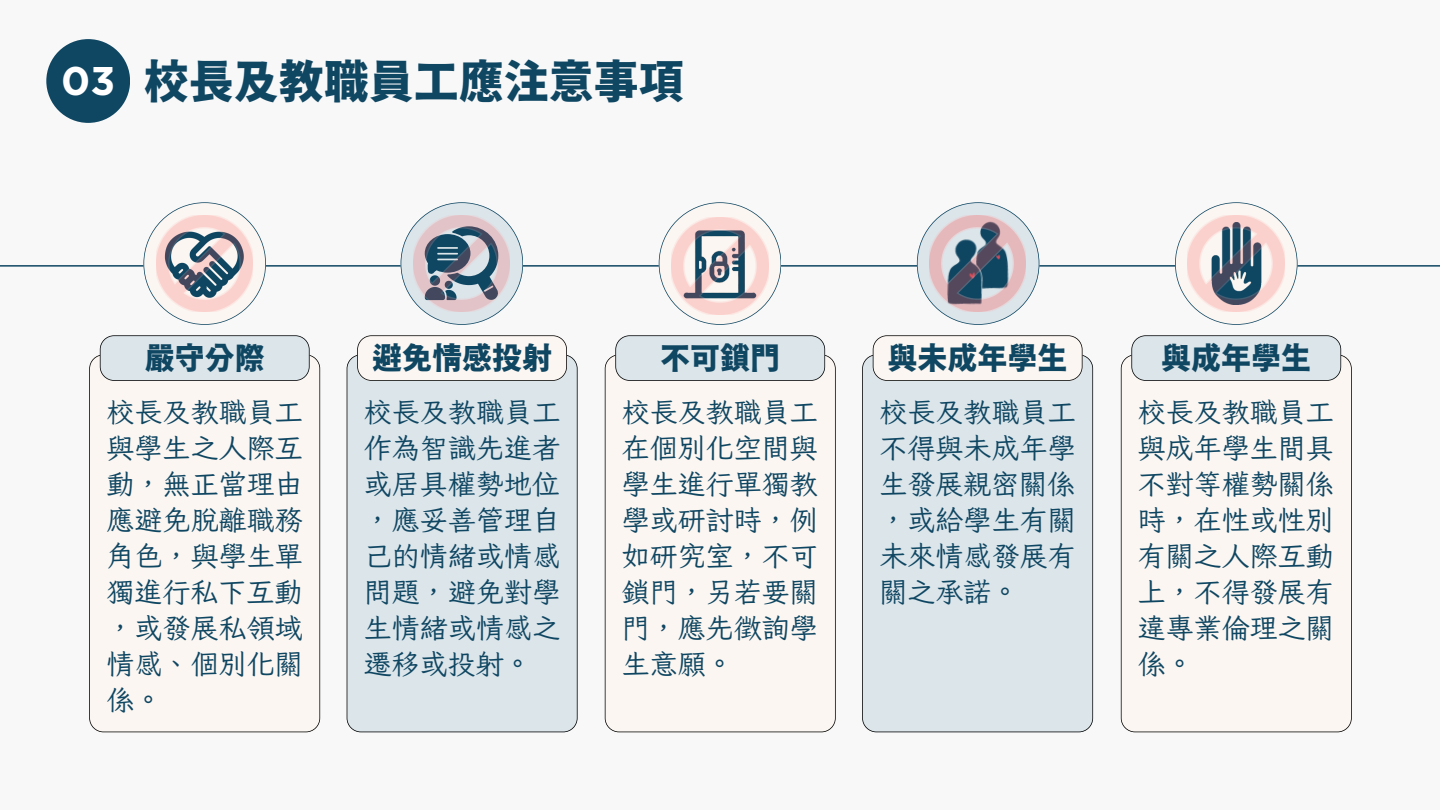
<style>
.page{position:relative;width:1440px;height:810px;background:#f8f8f8}
.page>*{position:absolute;margin:0;border:0;box-sizing:border-box;transform-origin:0 0}
.t1{font:45px "Gen Seki Gothic TW H";color:#0f4662}
.t2{font:700 40px "Gotham";color:#fff}
.t3{font:30px "Gen Seki Gothic TW H";color:#0f4662}
.t4{font:28px/36px "Iansui 094";color:#0f4662;text-align:justify}
</style>
<div class="page">
<hr style="left:0;top:265px;width:1440px;height:2px;background:#0f4662">
<svg style="left:143px;top:202px;width:123px;height:123px"></svg>
<svg style="left:659px;top:202px;width:122px;height:123px"></svg>
<svg style="left:917px;top:202px;width:122px;height:123px"></svg>
<svg style="left:1175px;top:202px;width:122px;height:123px"></svg>
<svg style="left:89px;top:354px;width:231px;height:378px"></svg>
<svg style="left:100px;top:335px;width:210px;height:46px;background:#d3dce1"></svg>
<div style="left:46px;top:39px;width:84px;height:84px;background:#0f4662;border-radius:50%"></div>
<img style="left:156px;top:215px;width:97px;height:97px">
<div style="left:347px;top:355px;width:231px;height:377px;background:#dbe5ea"></div>
<svg style="left:357px;top:335px;width:210px;height:46px"></svg>
<svg style="left:401px;top:202px;width:122px;height:123px"></svg>
<svg style="left:605px;top:354px;width:231px;height:378px"></svg>
<svg style="left:615px;top:335px;width:210px;height:46px;background:#d3dce1"></svg>
<div style="left:862px;top:354px;width:231px;height:378px;background:#dbe5ea"></div>
<svg style="left:873px;top:335px;width:210px;height:46px"></svg>
<img style="left:672px;top:217px;width:96px;height:97px">
<svg style="left:1121px;top:354px;width:231px;height:378px"></svg>
<svg style="left:1131px;top:335px;width:210px;height:46px;background:#d3dce1"></svg>
<img style="left:929px;top:215px;width:97px;height:97px">
<img style="left:413px;top:215px;width:97px;height:97px">
<img style="left:1188px;top:215px;width:97px;height:97px">
<p class="t2" style="left:61px;top:57px;width:56px">03</p>
<h1 class="t1" style="left:144px;top:58px;width:541px">校長及教職員工應注意事項</h1>
<p class="t3" style="left:145px;top:343px;width:121px">嚴守分際</p>
<p class="t4" style="left:106px;top:394px;width:198px">校長及教職員工與學生之人際互動，無正當理由應避免脫離職務角色，與學生單獨進行私下互動</p>
<p class="t4" style="left:106px;top:610px;width:198px">，或發展私領域情感、個別化關係。</p>
<p class="t3" style="left:372px;top:343px;width:181px">避免情感投射</p>
<p class="t4" style="left:364px;top:394px;width:198px">校長及教職員工作為智識先進者或居具權勢地位</p>
<p class="t4" style="left:364px;top:502px;width:198px;text-align:left">，應妥善管理自己的情緒或情感問題，避免對學生情緒或情感之遷移或投射。</p>
<p class="t3" style="left:660px;top:343px;width:121px">不可鎖門</p>
<h2 class="t4" style="left:622px;top:394px;width:197px">校長及教職員工在個別化空間與學生進行單獨教學或研討時，例如研究室，不可鎖門，另若要關門，應先徵詢學生意願。</h2>
<p class="t3" style="left:888px;top:343px;width:181px">與未成年學生</p>
<p class="t4" style="left:879px;top:394px;width:198px">校長及教職員工不得與未成年學生發展親密關係</p>
<h2 class="t4" style="left:879px;top:502px;width:198px">，或給學生有關未來情感發展有關之承諾。</h2>
<p class="t3" style="left:1161px;top:343px;width:151px">與成年學生</p>
<p class="t4" style="left:1138px;top:394px;width:197px">校長及教職員工與成年學生間具不對等權勢關係時，在性或性別有關之人際互動上，不得發展有違專業倫理之關係。</p>
</div>
